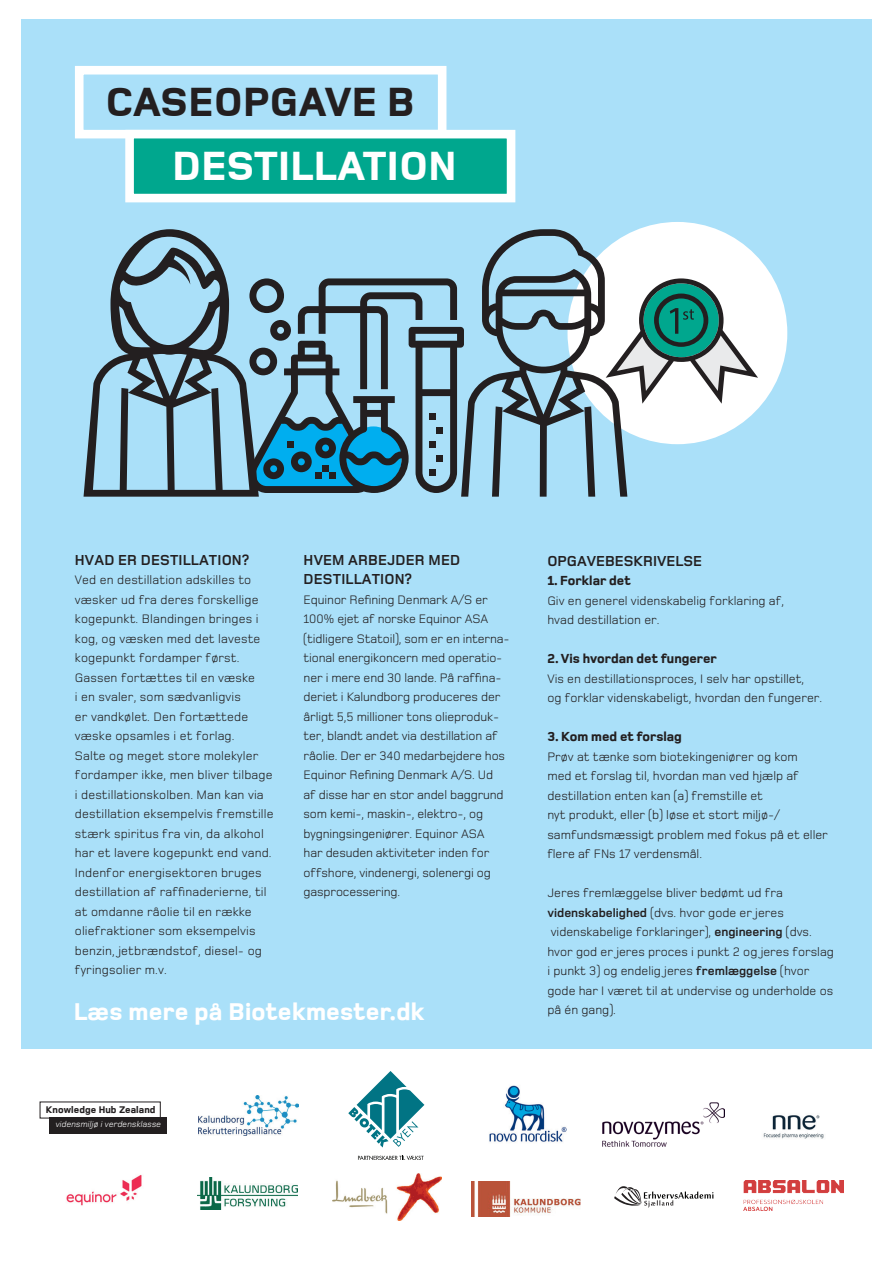
<style>
.page{position:relative;width:893px;height:1263px;background:#fff}
.page>*{position:absolute;margin:0;border:0;box-sizing:border-box;transform-origin:0 0}
.t1{font:800 42px "Foundry Monoline";letter-spacing:.01em;color:#fff}
.t2{font:800 42px "Foundry Monoline";letter-spacing:.01em;color:#231f20}
.t3{font:800 24.9px "Foundry Monoline";letter-spacing:.01em;color:#fff}
.t4{font:700 15px/19.5px "Foundry Monoline";letter-spacing:.01em;color:#231f20}
.t5{font:800 13.5px "Foundry Monoline";color:#231f20}
.t6{font:12.75px/19.5px "Foundry Monoline";color:#231f20}
.t7{font:800 9.9px "Foundry Monoline";letter-spacing:.01em;color:#231f20}
.t8{font:italic 8.85px "Foundry Monoline";letter-spacing:.01em;color:#fff}
.s1{font-weight:700}
</style>
<div class="page">
<div style="left:21px;top:19px;width:851px;height:1029px;background:#aae0f9"></div>
<div style="left:75px;top:66px;width:371px;height:72px;border:9px solid #fff"></div>
<div style="left:130px;top:134px;width:381px;height:64px;background:#00a78e"></div>
<div style="left:125px;top:130px;width:390px;height:72px;border:9px solid #fff"></div>
<div style="left:567px;top:222px;width:220px;height:222px;background:#fff;border-radius:50%"></div>
<svg style="left:84px;top:229px;width:674px;height:268px"></svg>
<img style="left:603px;top:1103px;width:122px;height:43px">
<div style="left:40px;top:1101px;width:121px;height:17px;border:1px solid #231f20"></div>
<div style="left:49px;top:1118px;width:118px;height:16px;background:#231f20"></div>
<img style="left:744px;top:1180px;width:99px;height:31px">
<img style="left:66px;top:1175px;width:76px;height:31px">
<img style="left:472px;top:1181px;width:109px;height:35px">
<img style="left:763px;top:1115px;width:61px;height:24px">
<img style="left:199px;top:1095px;width:99px;height:40px">
<img style="left:198px;top:1178px;width:99px;height:31px">
<svg style="left:358px;top:1155px;width:66px;height:5px"></svg>
<svg style="left:348px;top:1071px;width:76px;height:76px"></svg>
<svg style="left:614px;top:1186px;width:100px;height:22px"></svg>
<img style="left:333px;top:1174px;width:109px;height:46px">
<img style="left:489px;top:1085px;width:78px;height:57px">
<h1 class="t2" style="left:106px;top:80px;width:311px">CASEOPGAVE B</h1>
<h1 class="t1" style="left:172px;top:144px;width:285px">DESTILLATION</h1>
<p class="t4" style="left:75px;top:551px;width:176px">HVAD ER DESTILLATION?</p>
<p class="t6" style="left:75px;top:571px;width:200px">Ved en destillation adskilles to væsker ud fra deres forskellige kogepunkt. Blandingen bringes i kog, og væsken med det laveste kogepunkt fordamper først.<br>Gassen fortættes til en væske<br>i en svaler, som sædvanligvis<br>er vandkølet. Den fortættede væske opsamles i et forlag.<br>Salte og meget store molekyler fordamper ikke, men bliver tilbage i destillationskolben. Man kan via destillation eksempelvis fremstille stærk spiritus fra vin, da alkohol har et lavere kogepunkt end vand.<br>Indenfor energisektoren bruges destillation af raffinaderierne, til at omdanne råolie til en række oliefraktioner som eksempelvis benzin, jetbrændstof, diesel- og fyringsolier m.v.</p>
<p class="t4" style="left:304px;top:551px;width:158px">HVEM ARBEJDER MED<br>DESTILLATION?</p>
<p class="t6" style="left:304px;top:591px;width:208px">Equinor Refining Denmark A/S er 100% ejet af norske Equinor ASA (tidligere Statoil), som er en interna&shy;tional energikoncern med operatio&shy;ner i mere end 30 lande. På raffina&shy;deriet i Kalundborg produceres der årligt 5,5 millioner tons olieproduk&shy;ter, blandt andet via destillation af råolie. Der er 340 medarbejdere hos Equinor Refining Denmark A/S. Ud<br>af disse har en stor andel baggrund som kemi-, maskin-, elektro-, og bygningsingeniører. Equinor ASA<br>har desuden aktiviteter inden for offshore, vindenergi, solenergi og gasprocessering.</p>
<h2 class="t3" style="left:74px;top:998px;width:352px">Læs mere på Biotekmester.dk</h2>
<p class="t7" style="left:46px;top:1104px;width:111px">Knowledge Hub Zealand</p>
<p class="t8" style="left:56px;top:1119px;width:107px">vidensmiljø i verdensklasse</p>
<p class="t4" style="left:547px;top:552px;width:156px">OPGAVEBESKRIVELSE</p>
<p class="t5" style="left:547px;top:574px;width:85px">1. Forklar det</p>
<p class="t6" style="left:547px;top:592px;width:238px">Giv en generel videnskabelig forklaring af, hvad destillation er.</p>
<p class="t5" style="left:547px;top:652px;width:171px">2. Vis hvordan det fungerer</p>
<p class="t6" style="left:547px;top:670px;width:276px">Vis en destillationsproces, I selv har opstillet,<br>og forklar videnskabeligt, hvordan den fungerer.</p>
<p class="t5" style="left:547px;top:730px;width:136px">3. Kom med et forslag</p>
<p class="t6" style="left:547px;top:748px;width:282px">Prøv at tænke som biotekingeniører og kom<br>med et forslag til, hvordan man ved hjælp af destillation enten kan (a) fremstille et<br>nyt produkt, eller (b) løse et stort miljø-/ samfundsmæssigt problem med fokus på et eller flere af FNs 17 verdensmål.</p>
<p class="t6" style="left:547px;top:884px;width:288px">Jeres fremlæggelse bliver bedømt ud fra <span class="s1">videnskabelighed</span> (dvs. hvor gode er jeres videnskabelige forklaringer), <span class="s1">engineering</span> (dvs. hvor god er jeres proces i punkt 2 og jeres forslag i punkt 3) og endelig jeres <span class="s1">fremlæggelse</span> (hvor gode har I været til at undervise og underholde os på én gang).</p>
</div>
